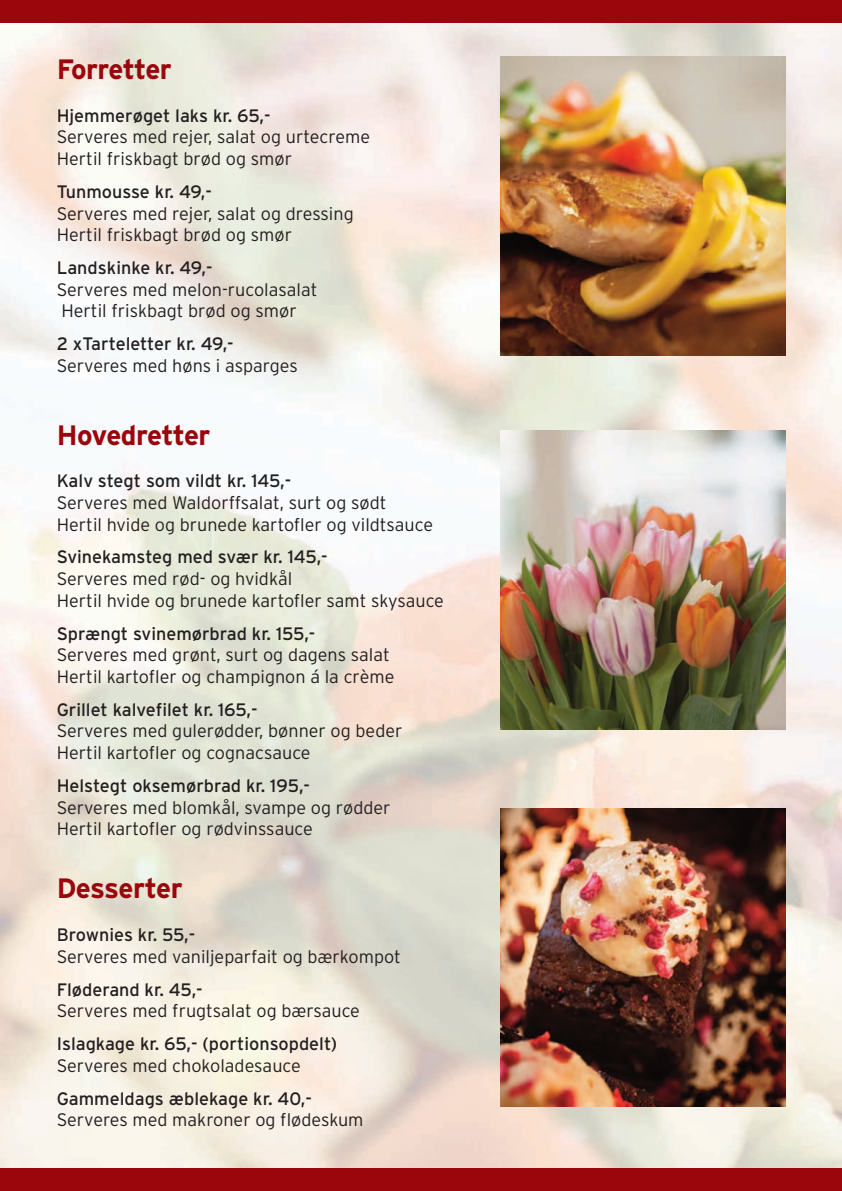
<style>
.page{position:relative;width:842px;height:1191px;background:#fff}
.page>*{position:absolute;margin:0;border:0;box-sizing:border-box;transform-origin:0 0}
.t1{font:700 28px "Interstate";letter-spacing:-.03em;color:#9a060b}
.t2{font:300 18px/21.6px "Interstate";color:#231f20}
.t3{font:18px "Interstate";color:#231f20}
</style>
<div class="page">
<img style="left:421px;top:1051px;width:421px;height:117px">
<img style="left:421px;top:23px;width:140px;height:1028px">
<img style="left:773px;top:23px;width:69px;height:1028px">
<img style="left:561px;top:729px;width:212px;height:79px">
<img style="left:561px;top:355px;width:212px;height:76px">
<img style="left:500px;top:57px;width:285px;height:298px">
<img style="left:500px;top:431px;width:285px;height:298px">
<img style="left:500px;top:808px;width:285px;height:299px">
<div style="left:0;top:0;width:842px;height:23px;background:#9a060b"></div>
<div style="left:0;top:1168px;width:842px;height:23px;background:#9a060b"></div>
<h1 class="t1" style="left:57px;top:59px;width:117px">Forretter</h1>
<p class="t3" style="left:57px;top:109px;width:215px">Hjemmerøget laks kr. 65,-</p>
<p class="t2" style="left:57px;top:128px;width:315px">Serveres med rejer, salat og urtecreme<br>Hertil friskbagt brød og smør</p>
<p class="t3" style="left:57px;top:185px;width:157px">Tunmousse kr. 49,-</p>
<p class="t2" style="left:57px;top:204px;width:299px">Serveres med rejer, salat og dressing<br>Hertil friskbagt brød og smør</p>
<p class="t3" style="left:57px;top:261px;width:157px">Landskinke kr. 49,-</p>
<p class="t2" style="left:57px;top:280px;width:262px">Serveres med melon-rucolasalat<br>Hertil friskbagt brød og smør</p>
<p class="t3" style="left:57px;top:337px;width:178px">2 xTarteletter kr. 49,-</p>
<p class="t2" style="left:57px;top:356px;width:243px">Serveres med høns i asparges</p>
<h1 class="t1" style="left:57px;top:424px;width:155px">Hovedretter</h1>
<p class="t3" style="left:57px;top:474px;width:236px">Kalv stegt som vildt kr. 145,-</p>
<p class="t2" style="left:57px;top:493px;width:378px">Serveres med Waldorffsalat, surt og sødt<br>Hertil hvide og brunede kartofler og vildtsauce</p>
<p class="t3" style="left:57px;top:550px;width:273px">Svinekamsteg med svær kr. 145,-</p>
<p class="t2" style="left:57px;top:569px;width:389px">Serveres med rød- og hvidkål<br>Hertil hvide og brunede kartofler samt skysauce</p>
<p class="t3" style="left:57px;top:626px;width:260px">Sprængt svinemørbrad kr. 155,-</p>
<p class="t2" style="left:57px;top:645px;width:339px">Serveres med grønt, surt og dagens salat<br>Hertil kartofler og champignon á la crème</p>
<p class="t3" style="left:57px;top:702px;width:202px">Grillet kalvefilet kr. 165,-</p>
<p class="t2" style="left:57px;top:722px;width:347px">Serveres med gulerødder, bønner og beder<br>Hertil kartofler og cognacsauce</p>
<p class="t3" style="left:57px;top:779px;width:255px">Helstegt oksemørbrad kr. 195,-</p>
<p class="t2" style="left:57px;top:798px;width:335px">Serveres med blomkål, svampe og rødder<br>Hertil kartofler og rødvinssauce</p>
<h1 class="t1" style="left:57px;top:878px;width:127px">Desserter</h1>
<p class="t3" style="left:57px;top:928px;width:140px">Brownies kr. 55,-</p>
<p class="t2" style="left:57px;top:947px;width:346px">Serveres med vaniljeparfait og bærkompot</p>
<p class="t3" style="left:57px;top:982px;width:148px">Fløderand kr. 45,-</p>
<p class="t2" style="left:57px;top:1001px;width:305px">Serveres med frugtsalat og bærsauce</p>
<p class="t3" style="left:57px;top:1037px;width:282px">Islagkage kr. 65,- (portionsopdelt)</p>
<p class="t2" style="left:57px;top:1056px;width:246px">Serveres med chokoladesauce</p>
<p class="t3" style="left:57px;top:1091px;width:257px">Gammeldags æblekage kr. 40,-</p>
<p class="t2" style="left:57px;top:1110px;width:308px">Serveres med makroner og flødeskum</p>
</div>
